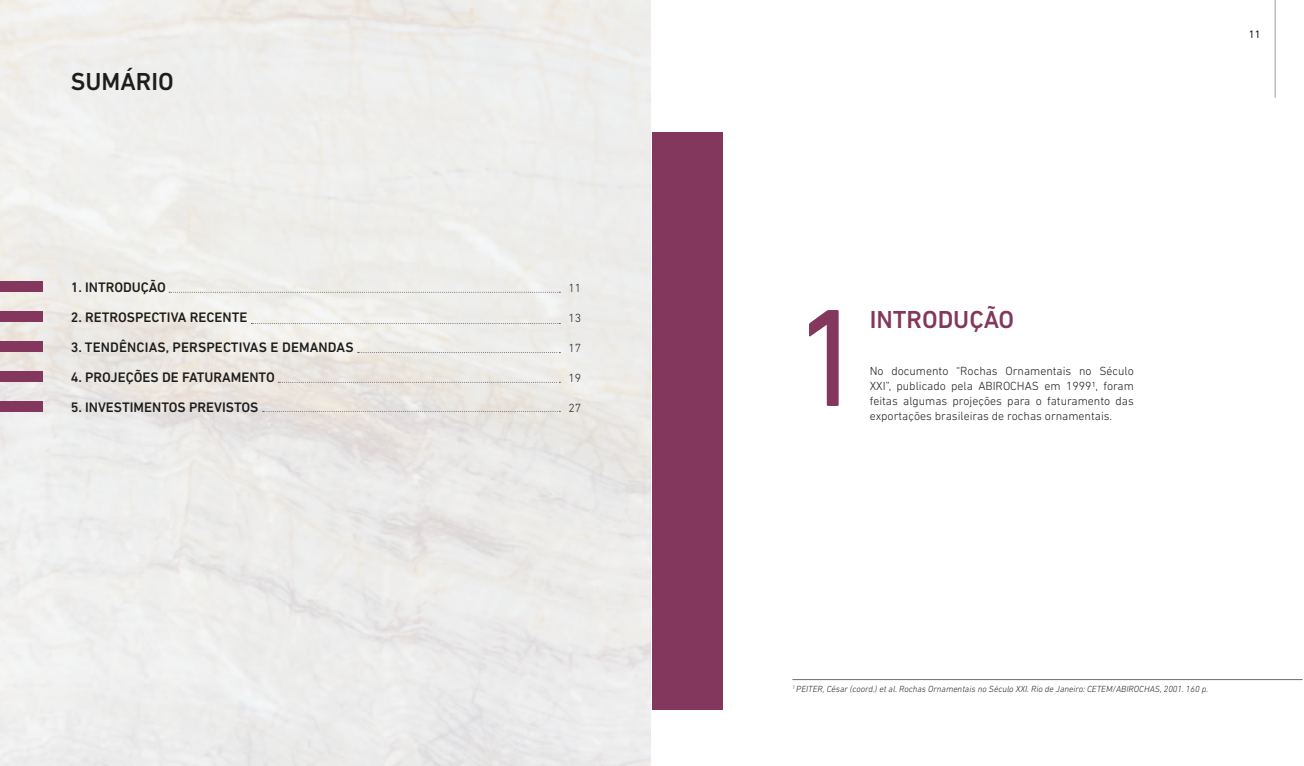
<style>
.page{position:relative;width:1304px;height:766px;background:#fff}
.page>*{position:absolute;margin:0;border:0;box-sizing:border-box;transform-origin:0 0}
.t1{font:141px "DIN Next LT Pro";color:#83375c}
.t2{font:500 25px "DIN Next LT Pro";color:#83375c}
.t3{font:500 25px "DIN Next LT Pro";color:#1d1d1b}
.t4{font:500 14px "DIN Next LT Pro";color:#1d1d1b}
.t5{font:300 12px/15px "DIN Next LT Pro";color:#1d1d1b;text-align:justify}
.t6{font:11px "DIN Next LT Pro";color:#1d1d1b}
.t7{font:italic 300 9px "DIN Next LT Pro";color:#1d1d1b}
</style>
<div class="page">
<img style="left:0;top:0;width:651px;height:765px">
<svg style="left:169px;top:292px;width:391px;height:1px"></svg>
<svg style="left:251px;top:323px;width:309px;height:1px"></svg>
<svg style="left:358px;top:352px;width:202px;height:1px"></svg>
<svg style="left:278px;top:382px;width:282px;height:1px"></svg>
<svg style="left:263px;top:411px;width:297px;height:1px"></svg>
<div style="left:0;top:281px;width:43px;height:10px;background:#83375c"></div>
<div style="left:0;top:311px;width:43px;height:10px;background:#83375c"></div>
<div style="left:0;top:341px;width:43px;height:10px;background:#83375c"></div>
<div style="left:0;top:371px;width:43px;height:10px;background:#83375c"></div>
<div style="left:0;top:401px;width:43px;height:11px;background:#83375c"></div>
<hr style="left:1275px;top:0;width:1px;height:98px;background:#9d9d9c">
<div style="left:652px;top:132px;width:70px;height:577px;background:#83375c"></div>
<hr style="left:792px;top:679px;width:511px;height:1px;background:#706f6f">
<h2 class="t3" style="left:71px;top:67px;width:104px">SUMÁRIO</h2>
<p class="t4" style="left:71px;top:279px;width:97px">1. INTRODUÇÃO</p>
<p class="t5" style="left:568px;top:280px;width:14px">11</p>
<p class="t4" style="left:71px;top:309px;width:178px">2. RETROSPECTIVA RECENTE</p>
<p class="t5" style="left:568px;top:310px;width:14px">13</p>
<p class="t4" style="left:71px;top:339px;width:284px">3. TENDÊNCIAS, PERSPECTIVAS E DEMANDAS</p>
<p class="t5" style="left:568px;top:340px;width:14px">17</p>
<p class="t4" style="left:71px;top:369px;width:205px">4. PROJEÇÕES DE FATURAMENTO</p>
<p class="t5" style="left:568px;top:370px;width:14px">19</p>
<p class="t4" style="left:71px;top:399px;width:189px">5. INVESTIMENTOS PREVISTOS</p>
<p class="t5" style="left:568px;top:400px;width:14px">27</p>
<p class="t6" style="left:1249px;top:28px;width:13px">11</p>
<h1 class="t1" style="left:792px;top:276px;width:78px">1</h1>
<h2 class="t2" style="left:870px;top:305px;width:146px">INTRODUÇÃO</h2>
<p class="t5" style="left:870px;top:363px;width:266px">No documento “Rochas Ornamentais no Século XXI”, publicado pela ABIROCHAS em 19991, foram feitas algumas projeções para o faturamento das exportações brasileiras de rochas ornamentais.</p>
<p class="t7" style="left:792px;top:683px;width:417px"><sup>1</sup> PEITER, César (coord.) et al. Rochas Ornamentais no Século XXI. Rio de Janeiro: CETEM/ABIROCHAS, 2001. 160 p.</p>
</div>
